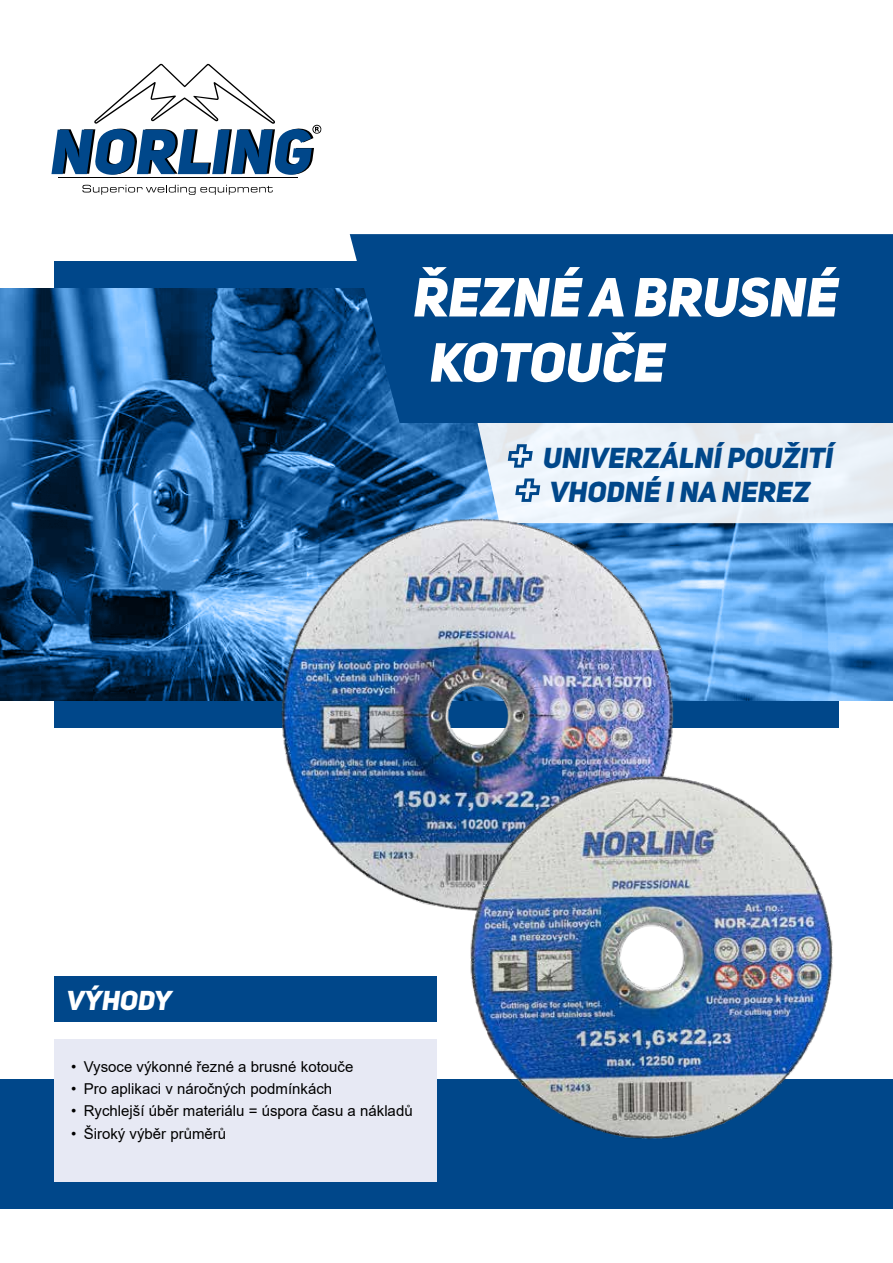
<style>
.page{position:relative;width:893px;height:1263px;background:#fff}
.page>*{position:absolute;margin:0;border:0;box-sizing:border-box;transform-origin:0 0}
.t1{font:54.3px/65.2px "Uni Sans Heavy Italic CAPS";color:#fff}
.t2{font:28.5px/34.2px "Uni Sans Heavy Italic CAPS";color:#00478a}
.t3{font:27px "Uni Sans Heavy Italic CAPS";color:#fff}
.t4{font:15px "Arial";color:#000}
</style>
<div class="page">
<div style="left:0;top:1079px;width:893px;height:130px;background:#00478a"></div>
<div style="left:54px;top:673px;width:785px;height:54px;background:#00478a"></div>
<div style="left:54px;top:261px;width:785px;height:54px;background:#00478a"></div>
<img style="left:0;top:288px;width:893px;height:412px">
<svg style="left:477px;top:423px;width:416px;height:100px"></svg>
<div style="left:54px;top:1040px;width:382px;height:142px;background:#e7e9f4"></div>
<div style="left:54px;top:976px;width:382px;height:46px;background:#00478a"></div>
<img style="left:266px;top:505px;width:423px;height:405px">
<img style="left:460px;top:766px;width:373px;height:373px">
<div style="left:350px;top:234px;width:543px;height:189px;background:#00478a"></div>
<hr style="left:58px;top:178px;width:239px;height:1px;background:#000">
<svg style="left:82px;top:185px;width:191px;height:10px"></svg>
<svg style="left:51px;top:64px;width:270px;height:111px"></svg>
<h1 class="t1" style="left:430px;top:264px;width:410px;text-indent:-16px">ŘEZNÉ A BRUSNÉ<br>KOTOUČE</h1>
<h2 class="t2" style="left:543px;top:440px;width:292px">UNIVERZÁLNÍ POUŽITÍ<br>VHODNÉ I NA NEREZ</h2>
<h3 class="t3" style="left:67px;top:983px;width:107px">VÝHODY</h3>
<p class="t4" style="left:71px;top:1056px;width:284px">• Vysoce výkonné řezné a brusné kotouče</p>
<p class="t4" style="left:71px;top:1078px;width:263px">• Pro aplikaci v náročných podmínkách</p>
<p class="t4" style="left:71px;top:1101px;width:343px">• Rychlejší úběr materiálu = úspora času a nákladů</p>
<p class="t4" style="left:71px;top:1123px;width:157px">• Široký výběr průměrů</p>
</div>
